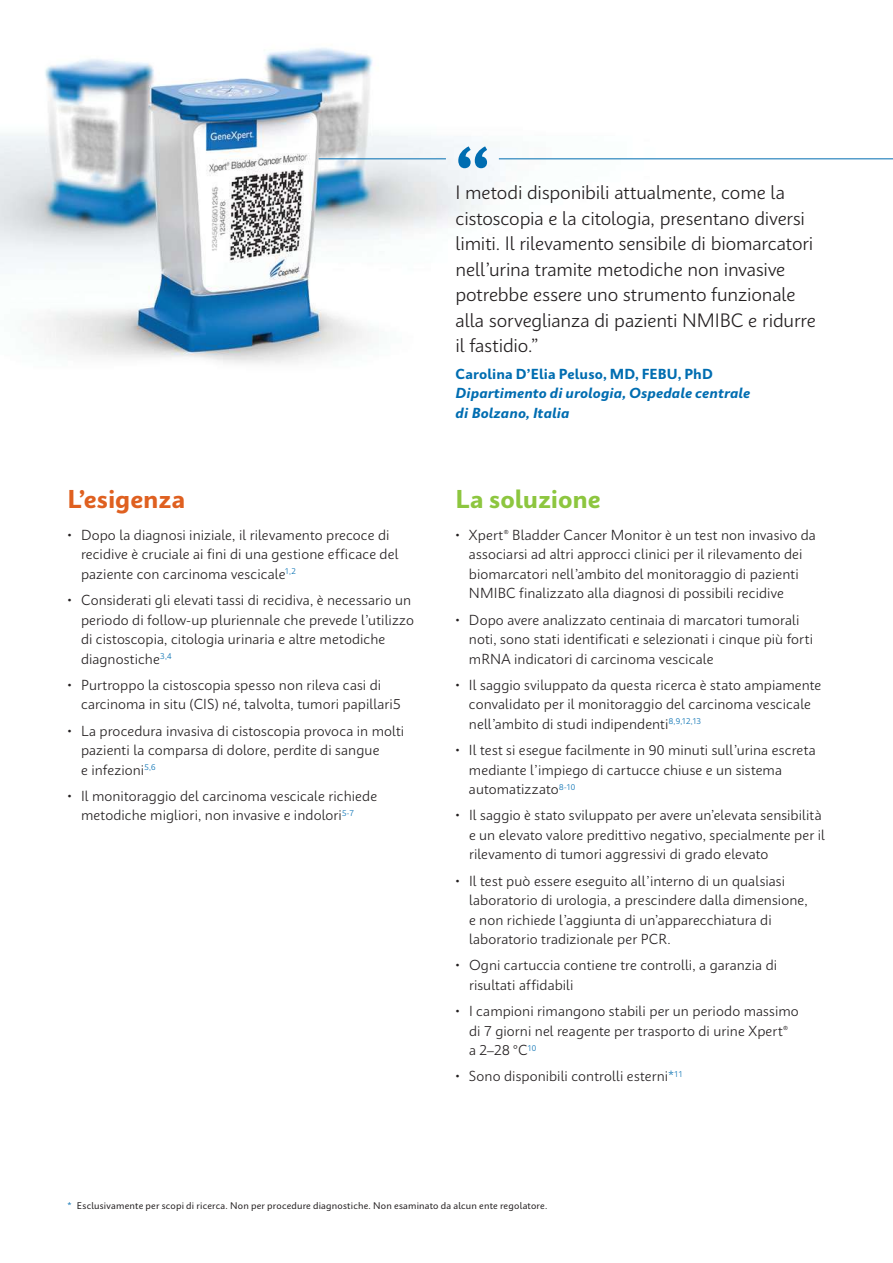
<style>
.page{position:relative;width:893px;height:1263px;background:#fff}
.page>*{position:absolute;margin:0;border:0;box-sizing:border-box;transform-origin:0 0}
.t1{font:700 68.4px "Cepheid Sans Pro";color:#006db1}
.t2{font:700 24px "Cepheid Sans Pro";letter-spacing:-.005em;color:#8dc63f}
.t3{font:700 24px "Cepheid Sans Pro";letter-spacing:-.005em;color:#df6020}
.t4{font:300 18px/25.5px "Cepheid Sans Pro";letter-spacing:-.01em;color:#231f20}
.t5{font:300 13.5px/19.5px "Cepheid Sans Pro";letter-spacing:.005em;color:#231f20}
.t6{font:italic 700 13.5px/19.5px "Cepheid Sans Pro";letter-spacing:.005em;color:#006db1}
.t7{font:700 13.5px "Cepheid Sans Pro";letter-spacing:.01em;color:#006db1}
.t8{font:9px "Cepheid Sans Pro";letter-spacing:.02em;color:#231f20}
.s1{color:#006db1}
</style>
<div class="page">
<img style="left:0;top:48px;width:893px;height:315px">
<hr style="left:499px;top:158px;width:394px;height:1px;background:#006db1">
<hr style="left:319px;top:158px;width:127px;height:1px;background:#006db1">
<h1 class="t1" style="left:455px;top:146px;width:37px">“</h1>
<p class="t4" style="left:455px;top:182px;width:362px">I metodi disponibili attualmente, come la cistoscopia e la citologia, presentano diversi limiti. Il rilevamento sensibile di biomarcatori nell’urina tramite metodiche non invasive potrebbe essere uno strumento funzionale alla sorveglianza di pazienti NMIBC e ridurre il fastidio.”</p>
<p class="t7" style="left:455px;top:368px;width:259px">Carolina D’Elia Peluso, MD, FEBU, PhD</p>
<p class="t6" style="left:455px;top:385px;width:296px">Dipartimento di urologia, Ospedale centrale di Bolzano, Italia</p>
<h2 class="t3" style="left:67px;top:490px;width:119px">L’esigenza</h2>
<h2 class="t2" style="left:455px;top:490px;width:147px">La soluzione</h2>
<p class="t5" style="left:81px;top:526px;width:319px;text-indent:-13px">• Dopo la diagnosi iniziale, il rilevamento precoce di recidive è cruciale ai fini di una gestione efficace del paziente con carcinoma vescicale<sup>1,2</sup></p>
<p class="t5" style="left:81px;top:592px;width:335px;text-indent:-13px">• Considerati gli elevati tassi di recidiva, è necessario un periodo di follow-up pluriennale che prevede l’utilizzo di cistoscopia, citologia urinaria e altre metodiche diagnostiche<sup>3,4</sup></p>
<p class="t5" style="left:81px;top:676px;width:321px;text-indent:-13px">• Purtroppo la cistoscopia spesso non rileva casi di carcinoma in situ (CIS) né, talvolta, tumori papillari5</p>
<p class="t5" style="left:81px;top:722px;width:325px;text-indent:-13px">• La procedura invasiva di cistoscopia provoca in molti pazienti la comparsa di dolore, perdite di sangue<br>e infezioni<sup>5,6</sup></p>
<p class="t5" style="left:81px;top:787px;width:298px;text-indent:-13px">• Il monitoraggio del carcinoma vescicale richiede metodiche migliori, non invasive e indolori<sup>5-7</sup></p>
<p class="t5" style="left:469px;top:526px;width:348px;text-indent:-14px">• Xpert® Bladder Cancer Monitor è un test non invasivo da associarsi ad altri approcci clinici per il rilevamento dei biomarcatori nell’ambito del monitoraggio di pazienti NMIBC finalizzato alla diagnosi di possibili recidive</p>
<p class="t5" style="left:469px;top:611px;width:346px;text-indent:-14px">• Dopo avere analizzato centinaia di marcatori tumorali noti, sono stati identificati e selezionati i cinque più forti mRNA indicatori di carcinoma vescicale</p>
<p class="t5" style="left:469px;top:676px;width:354px;text-indent:-14px">• Il saggio sviluppato da questa ricerca è stato ampiamente convalidato per il monitoraggio del carcinoma vescicale nell’ambito di studi indipendenti<sup>8,9,12,13</sup></p>
<p class="t5" style="left:469px;top:742px;width:348px;text-indent:-14px">• Il test si esegue facilmente in 90 minuti sull’urina escreta mediante l’impiego di cartucce chiuse e un sistema automatizzato<sup>8-10</sup></p>
<p class="t5" style="left:469px;top:807px;width:357px;text-indent:-14px">• Il saggio è stato sviluppato per avere un’elevata sensibilità e un elevato valore predittivo negativo, specialmente per il rilevamento di tumori aggressivi di grado elevato</p>
<p class="t5" style="left:469px;top:872px;width:340px;text-indent:-14px">• Il test può essere eseguito all’interno di un qualsiasi laboratorio di urologia, a prescindere dalla dimensione, e non richiede l’aggiunta di un’apparecchiatura di laboratorio tradizionale per PCR.</p>
<p class="t5" style="left:469px;top:957px;width:310px;text-indent:-14px">• Ogni cartuccia contiene tre controlli, a garanzia di risultati affidabili</p>
<p class="t5" style="left:469px;top:1003px;width:331px;text-indent:-14px">• I campioni rimangono stabili per un periodo massimo di 7 giorni nel reagente per trasporto di urine Xpert®<br>a 2–28 °C<sup>10</sup></p>
<p class="t5" style="left:455px;top:1068px;width:229px">• Sono disponibili controlli esterni<span class="s1">*</span><sup>11</sup></p>
<p class="t8" style="left:67px;top:1202px;width:481px"><span class="s1">*</span> Esclusivamente per scopi di ricerca. Non per procedure diagnostiche. Non esaminato da alcun ente regolatore.</p>
</div>
